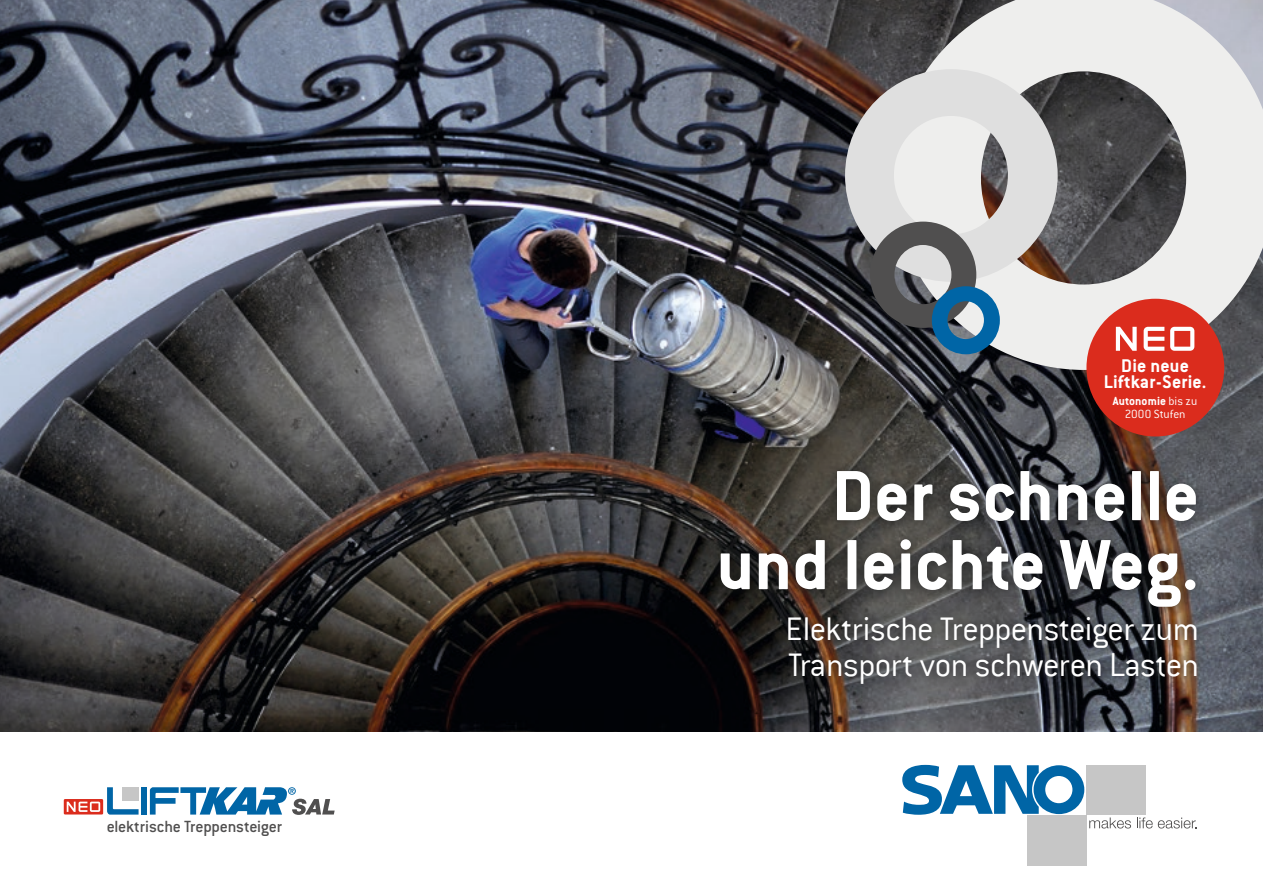
<style>
.page{position:relative;width:1263px;height:893px;background:#fff}
.page>*{position:absolute;margin:0;border:0;box-sizing:border-box;transform-origin:0 0}
.t1{font:700 78px "Conduit ITC Pro";color:#fff}
.t2{font:300 36px "Conduit ITC";letter-spacing:-.015em;color:#fff}
.t3{font:700 20.1px "Conduit ITC Pro";letter-spacing:.01em;color:#fff}
.t4{font:500 17.7px "Conduit ITC Pro";letter-spacing:-.01em;color:#504f4f}
.t5{font:700 12.9px "Conduit ITC Pro";letter-spacing:.01em;color:#fff}
.t6{font:300 12.9px "Conduit ITC Pro";letter-spacing:-.01em;color:#fff}
.s1{font-weight:300}
</style>
<div class="page">
<img style="left:0;top:0;width:1263px;height:731px">
<div style="left:707px;top:457px;width:503px;height:239px;background:#171818;opacity:.8"></div>
<svg style="left:1137px;top:817px;width:60px;height:11px"></svg>
<div style="left:1027px;top:815px;width:59px;height:50px;background:#c6c6c6"></div>
<div style="left:1086px;top:765px;width:59px;height:50px;background:#c6c6c6"></div>
<svg style="left:902px;top:765px;width:229px;height:63px"></svg>
<svg style="left:893px;top:0;width:370px;height:370px;fill:#eeeeed"></svg>
<svg style="left:845px;top:69px;width:213px;height:213px;fill:#dfdfdf"></svg>
<svg style="left:870px;top:222px;width:130px;height:132px"></svg>
<div style="left:1086px;top:299px;width:138px;height:137px;background:#db2c1d;border-radius:50%"></div>
<svg style="left:1116px;top:327px;width:78px;height:24px"></svg>
<svg style="left:64px;top:787px;width:75px;height:28px"></svg>
<div style="left:142px;top:787px;width:5px;height:28px;background:#0065a6"></div>
<div style="left:122px;top:787px;width:17px;height:14px;background:#c6c6c6"></div>
<svg style="left:150px;top:787px;width:185px;height:28px"></svg>
<p class="t4" style="left:107px;top:816px;width:177px">elektrische Treppensteiger</p>
<p class="t3" style="left:1121px;top:354px;width:69px">Die neue</p>
<p class="t3" style="left:1104px;top:370px;width:104px">Liftkar-Serie.</p>
<p class="t5" style="left:1113px;top:394px;width:86px">Autonomie <span class="s1">bis zu</span></p>
<p class="t6" style="left:1125px;top:407px;width:62px">2000 Stufen</p>
<p class="t1" style="left:832px;top:451px;width:369px">Der schnelle</p>
<p class="t1" style="left:717px;top:520px;width:484px">und leichte Weg.</p>
<p class="t2" style="left:786px;top:609px;width:415px">Elektrische Treppensteiger zum</p>
<p class="t2" style="left:788px;top:645px;width:413px">Transport von schweren Lasten</p>
</div>
